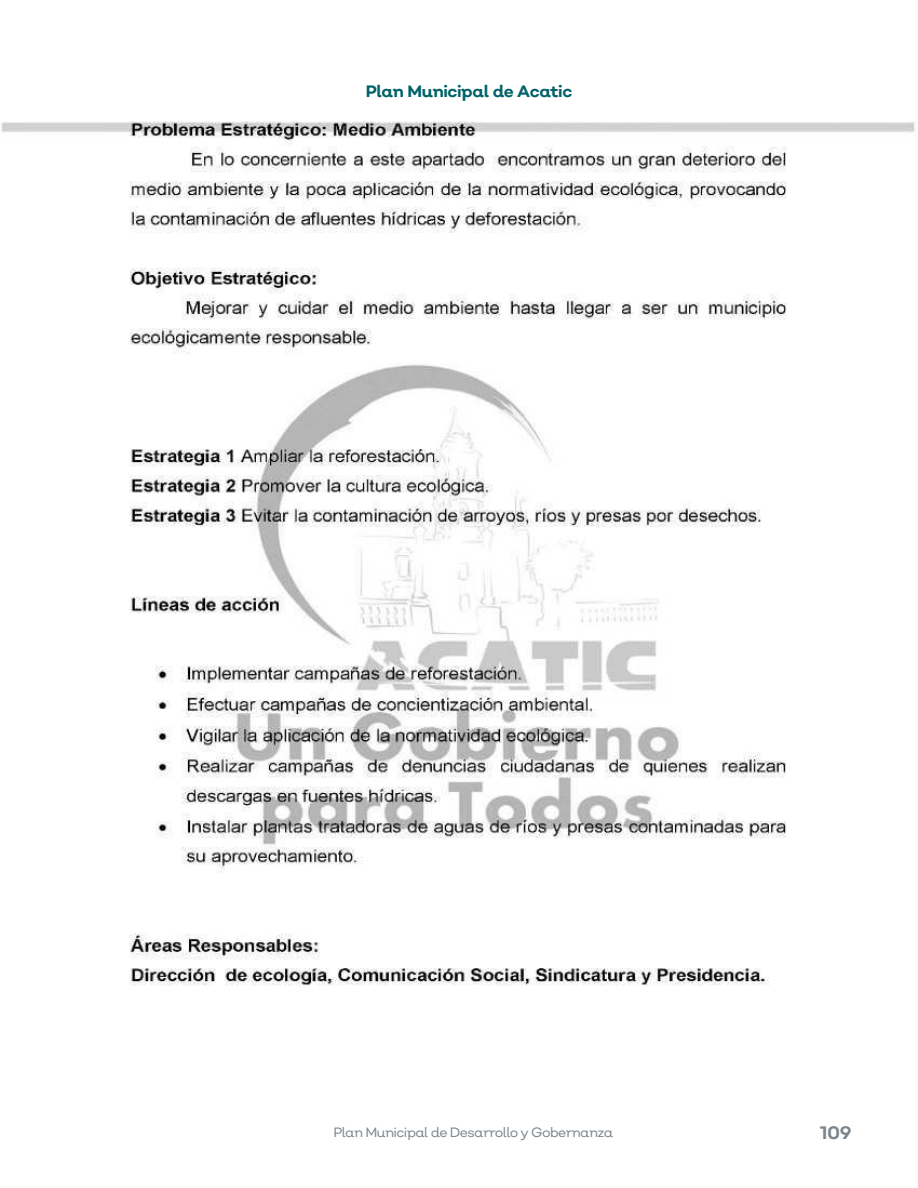
<style>
.page{position:relative;width:918px;height:1188px;background:#fff}
.page>*{position:absolute;margin:0;border:0;box-sizing:border-box;transform-origin:0 0}
.t1{font:700 18px "Nutmeg";color:#7c868c}
.t2{font:700 16.5px "Nutmeg";letter-spacing:-.025em;color:#026268}
.t3{font:13.5px "Nutmeg";letter-spacing:-.05em;color:#7c868c}
</style>
<div class="page">
<img style="left:1px;top:121px;width:914px;height:865px">
<p class="t2" style="left:366px;top:81px;width:208px">Plan Municipal de Acatic</p>
<p class="t3" style="left:334px;top:1124px;width:281px">Plan Municipal de Desarrollo y Gobernanza</p>
<h1 class="t1" style="left:820px;top:1121px;width:33px">109</h1>
</div>
